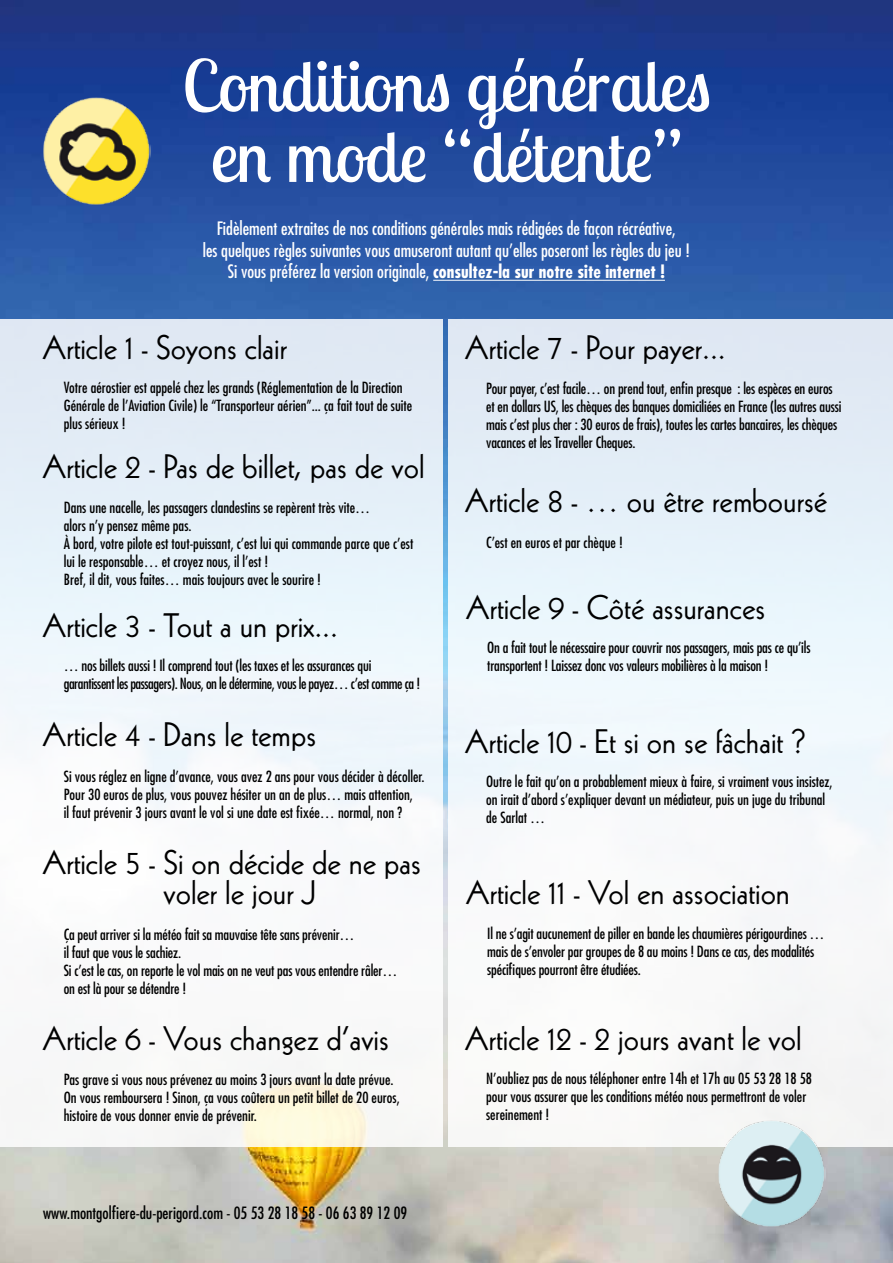
<style>
.page{position:relative;width:893px;height:1263px;background:#fff}
.page>*{position:absolute;margin:0;border:0;box-sizing:border-box;transform-origin:0 0}
.t1{font:70.95px/70.5px "Lobster Two";color:#fff;text-align:center}
.t2{font:33px/30px "Kabel";color:#000;text-align:center}
.t3{font:condensed 18px/21.6px "Futura";color:#fff;text-align:center}
.t4{font:condensed 16.5px "Futura";color:#000}
.t5{font:condensed 15px/18px "Futura";color:#000}
.t6{font:condensed 15px/18px "Futura";letter-spacing:-.03em;color:#000}
.s1{font-weight:700}
</style>
<div class="page">
<img style="left:0;top:0;width:893px;height:1263px">
<div style="left:448px;top:320px;width:445px;height:827px;background:linear-gradient(to bottom,#dfecf8,#fefdfa)"></div>
<div style="left:0;top:320px;width:443px;height:827px;background:linear-gradient(to bottom,#e0ecf9,#fffdf9)"></div>
<hr style="left:433px;top:280px;width:232px;height:1px;background:#fff">
<img style="left:43px;top:97px;width:108px;height:108px">
<img style="left:717px;top:1119px;width:108px;height:109px">
<h1 class="t1" style="left:182px;top:50px;width:530px">Conditions générales en mode “détente”</h1>
<p class="t3" style="left:203px;top:218px;width:489px">Fidèlement extraites de nos conditions générales mais rédigées de façon récréative,<br>les quelques règles suivantes vous amuseront autant qu’elles poseront les règles du jeu !<br>Si vous préférez la version originale, <span class="s1">consultez-la sur notre site internet !</span></p>
<h2 class="t2" style="left:43px;top:332px;width:246px">Article 1 - Soyons clair</h2>
<p class="t5" style="left:64px;top:378px;width:350px">Votre aérostier est appelé chez les grands (Réglementation de la Direction<br>Générale de l’Aviation Civile) le “Transporteur aérien”... ça fait tout de suite plus sérieux !</p>
<h2 class="t2" style="left:43px;top:451px;width:384px">Article 2 - Pas de billet, pas de vol</h2>
<p class="t5" style="left:64px;top:498px;width:351px">Dans une nacelle, les passagers clandestins se repèrent très vite…<br>alors n’y pensez même pas.<br>À bord, votre pilote est tout-puissant, c’est lui qui commande parce que c’est lui le responsable… et croyez nous, il l’est !<br>Bref, il dit, vous faites… mais toujours avec le sourire !</p>
<h2 class="t2" style="left:43px;top:610px;width:297px">Article 3 - Tout a un prix...</h2>
<p class="t6" style="left:64px;top:656px;width:358px">… nos billets aussi ! Il comprend tout (les taxes et les assurances qui garantissent les passagers). Nous, on le détermine, vous le payez… c’est comme ça !</p>
<h2 class="t2" style="left:43px;top:720px;width:275px">Article 4 - Dans le temps</h2>
<p class="t5" style="left:64px;top:767px;width:362px">Si vous réglez en ligne d’avance, vous avez 2 ans pour vous décider à décoller.<br>Pour 30 euros de plus, vous pouvez hésiter un an de plus… mais attention,<br>il faut prévenir 3 jours avant le vol si une date est fixée… normal, non ?</p>
<h2 class="t2" style="left:43px;top:848px;width:380px">Article 5 - Si on décide de ne pas voler le jour J</h2>
<p class="t5" style="left:64px;top:925px;width:335px">Ça peut arriver si la météo fait sa mauvaise tête sans prévenir…<br>il faut que vous le sachiez.<br>Si c’est le cas, on reporte le vol mais on ne veut pas vous entendre râler… on est là pour se détendre !</p>
<h2 class="t2" style="left:43px;top:1023px;width:348px">Article 6 - Vous changez d’avis</h2>
<p class="t5" style="left:64px;top:1070px;width:337px">Pas grave si vous nous prévenez au moins 3 jours avant la date prévue.<br>On vous remboursera ! Sinon, ça vous coûtera un petit billet de 20 euros, histoire de vous donner envie de prévenir.</p>
<p class="t4" style="left:43px;top:1202px;width:366px">www.montgolfiere-du-perigord.com - 05 53 28 18 58 - 06 63 89 12 09</p>
<h2 class="t2" style="left:465px;top:332px;width:262px">Article 7 - Pour payer...</h2>
<p class="t5" style="left:486px;top:379px;width:357px">Pour payer, c’est facile… on prend tout, enfin presque : les espèces en euros et en dollars US, les chèques des banques domiciliées en France (les autres aussi mais c’est plus cher : 30 euros de frais), toutes les cartes bancaires, les chèques vacances et les Traveller Cheques.</p>
<h2 class="t2" style="left:465px;top:486px;width:364px">Article 8 - … ou être remboursé</h2>
<p class="t5" style="left:486px;top:533px;width:138px">C’est en euros et par chèque !</p>
<h2 class="t2" style="left:466px;top:593px;width:301px">Article 9 - Côté assurances</h2>
<p class="t5" style="left:487px;top:639px;width:325px">On a fait tout le nécessaire pour couvrir nos passagers, mais pas ce qu’ils transportent ! Laissez donc vos valeurs mobilières à la maison !</p>
<h2 class="t2" style="left:465px;top:727px;width:342px">Article 10 - Et si on se fâchait ?</h2>
<p class="t5" style="left:486px;top:773px;width:348px">Outre le fait qu’on a probablement mieux à faire, si vraiment vous insistez, on irait d’abord s’expliquer devant un médiateur, puis un juge du tribunal de Sarlat …</p>
<h2 class="t2" style="left:466px;top:878px;width:326px">Article 11 - Vol en association</h2>
<p class="t5" style="left:487px;top:924px;width:339px">Il ne s’agit aucunement de piller en bande les chaumières périgourdines … mais de s’envoler par groupes de 8 au moins ! Dans ce cas, des modalités spécifiques pourront être étudiées.</p>
<h2 class="t2" style="left:465px;top:1024px;width:338px">Article 12 - 2 jours avant le vol</h2>
<p class="t5" style="left:486px;top:1069px;width:327px">N’oubliez pas de nous téléphoner entre 14h et 17h au 05 53 28 18 58 pour vous assurer que les conditions météo nous permettront de voler sereinement !</p>
</div>
